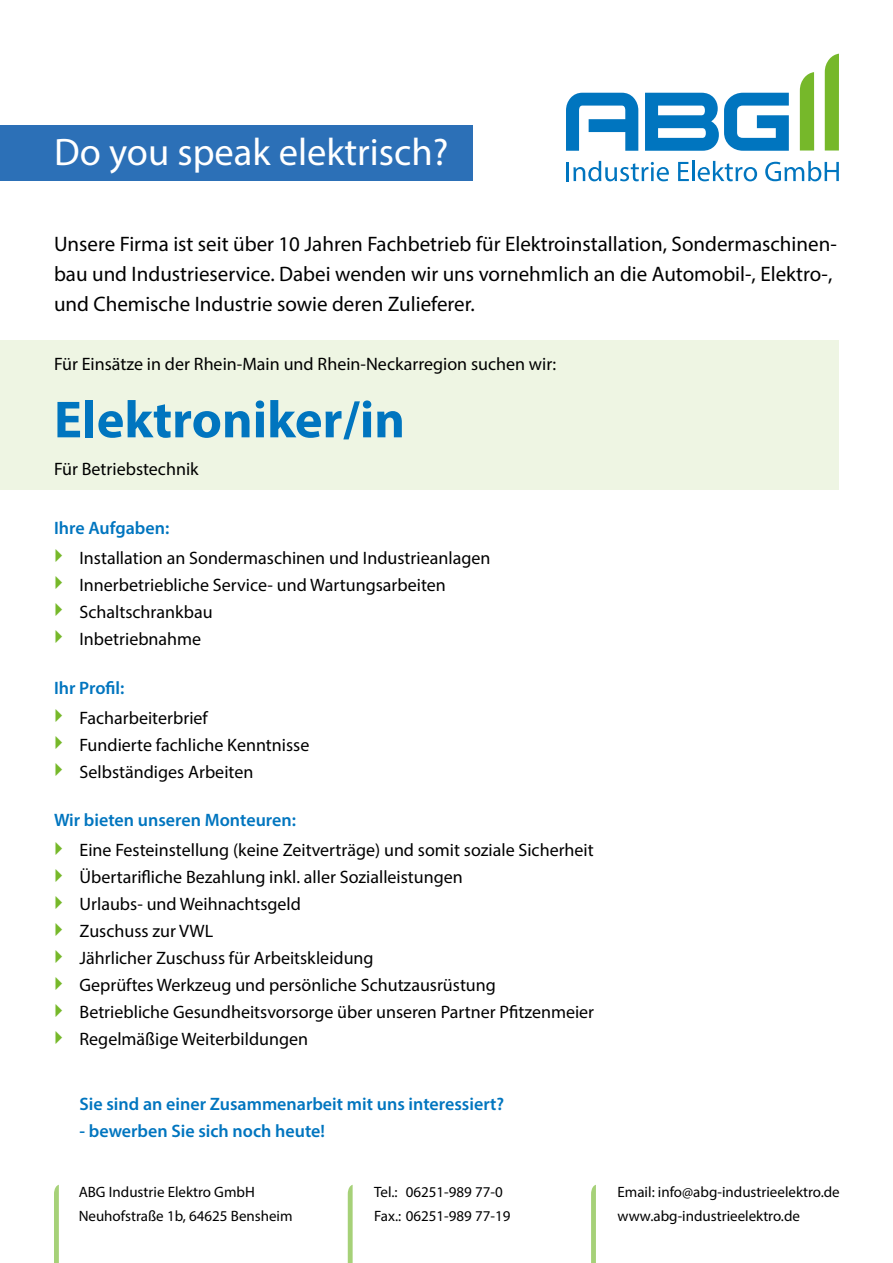
<style>
.page{position:relative;width:893px;height:1263px;background:#fff}
.page>*{position:absolute;margin:0;border:0;box-sizing:border-box;transform-origin:0 0}
.t1{font:700 52.5px "Myriad Pro";color:#0075bf}
.t2{font:38.55px "Myriad Pro";color:#fff}
.t3{font:21px/30px "Myriad Pro";color:#000}
.t4{font:18px/27px "Myriad Pro";color:#000}
.t5{font:600 18px "Myriad Pro";color:#0075bf}
.t6{font:15px/24px "Myriad Pro";color:#000}
</style>
<div class="page">
<div style="left:0;top:340px;width:839px;height:150px;background:#eef5e3"></div>
<svg style="left:825px;top:54px;width:14px;height:97px"></svg>
<svg style="left:800px;top:72px;width:14px;height:79px"></svg>
<svg style="left:567px;top:161px;width:102px;height:20px"></svg>
<svg style="left:678px;top:162px;width:11px;height:19px"></svg>
<hr style="left:692px;top:161px;width:2px;height:20px;background:#0075bf">
<svg style="left:698px;top:161px;width:59px;height:20px"></svg>
<svg style="left:765px;top:161px;width:74px;height:20px"></svg>
<svg style="left:566px;top:93px;width:72px;height:58px"></svg>
<svg style="left:645px;top:93px;width:144px;height:58px"></svg>
<svg style="left:54px;top:1185px;width:5px;height:78px"></svg>
<svg style="left:348px;top:1185px;width:5px;height:78px"></svg>
<svg style="left:591px;top:1185px;width:5px;height:78px"></svg>
<div style="left:0;top:125px;width:472px;height:56px;background:#2c70b7"></div>
<h2 class="t2" style="left:54px;top:128px;width:396px">Do you speak elektrisch?</h2>
<p class="t3" style="left:54px;top:228px;width:784px">Unsere Firma ist seit über 10 Jahren Fachbetrieb für Elektroinstallation, Sondermaschinen&shy;bau und Industrieservice. Dabei wenden wir uns vornehmlich an die Automobil-, Elektro-, und Chemische Industrie sowie deren Zulieferer.</p>
<p class="t4" style="left:54px;top:350px;width:504px">Für Einsätze in der Rhein-Main und Rhein-Neckarregion suchen wir:</p>
<h1 class="t1" style="left:54px;top:385px;width:353px">Elektroniker/in</h1>
<p class="t4" style="left:54px;top:455px;width:146px">Für Betriebstechnik</p>
<p class="t5" style="left:54px;top:516px;width:117px">Ihre Aufgaben:</p>
<p class="t4" style="left:80px;top:544px;width:412px">Installation an Sondermaschinen und Industrieanlagen Innerbetriebliche Service- und Wartungsarbeiten Schaltschrankbau<br>Inbetriebnahme</p>
<p class="t5" style="left:54px;top:676px;width:72px">Ihr Profil:</p>
<p class="t4" style="left:80px;top:704px;width:231px">Facharbeiterbrief<br>Fundierte fachliche Kenntnisse<br>Selbständiges Arbeiten</p>
<p class="t5" style="left:54px;top:809px;width:243px">Wir bieten unseren Monteuren:</p>
<p class="t4" style="left:80px;top:836px;width:516px">Eine Festeinstellung (keine Zeitverträge) und somit soziale Sicherheit Übertarifliche Bezahlung inkl. aller Sozialleistungen<br>Urlaubs- und Weihnachtsgeld<br>Zuschuss zur VWL<br>Jährlicher Zuschuss für Arbeitskleidung<br>Geprüftes Werkzeug und persönliche Schutzausrüstung<br>Betriebliche Gesundheitsvorsorge über unseren Partner Pfitzenmeier Regelmäßige Weiterbildungen</p>
<p class="t5" style="left:80px;top:1092px;width:426px">Sie sind an einer Zusammenarbeit mit uns interessiert?</p>
<p class="t5" style="left:80px;top:1119px;width:247px">- bewerben Sie sich noch heute!</p>
<p class="t6" style="left:79px;top:1180px;width:215px">ABG Industrie Elektro GmbH<br>Neuhofstraße 1b, 64625 Bensheim</p>
<p class="t6" style="left:374px;top:1180px;width:138px">Tel.: 06251-989 77-0<br>Fax.: 06251-989 77-19</p>
<p class="t6" style="left:617px;top:1180px;width:224px">Email: info@abg-industrieelektro.de www.abg-industrieelektro.de</p>
</div>
